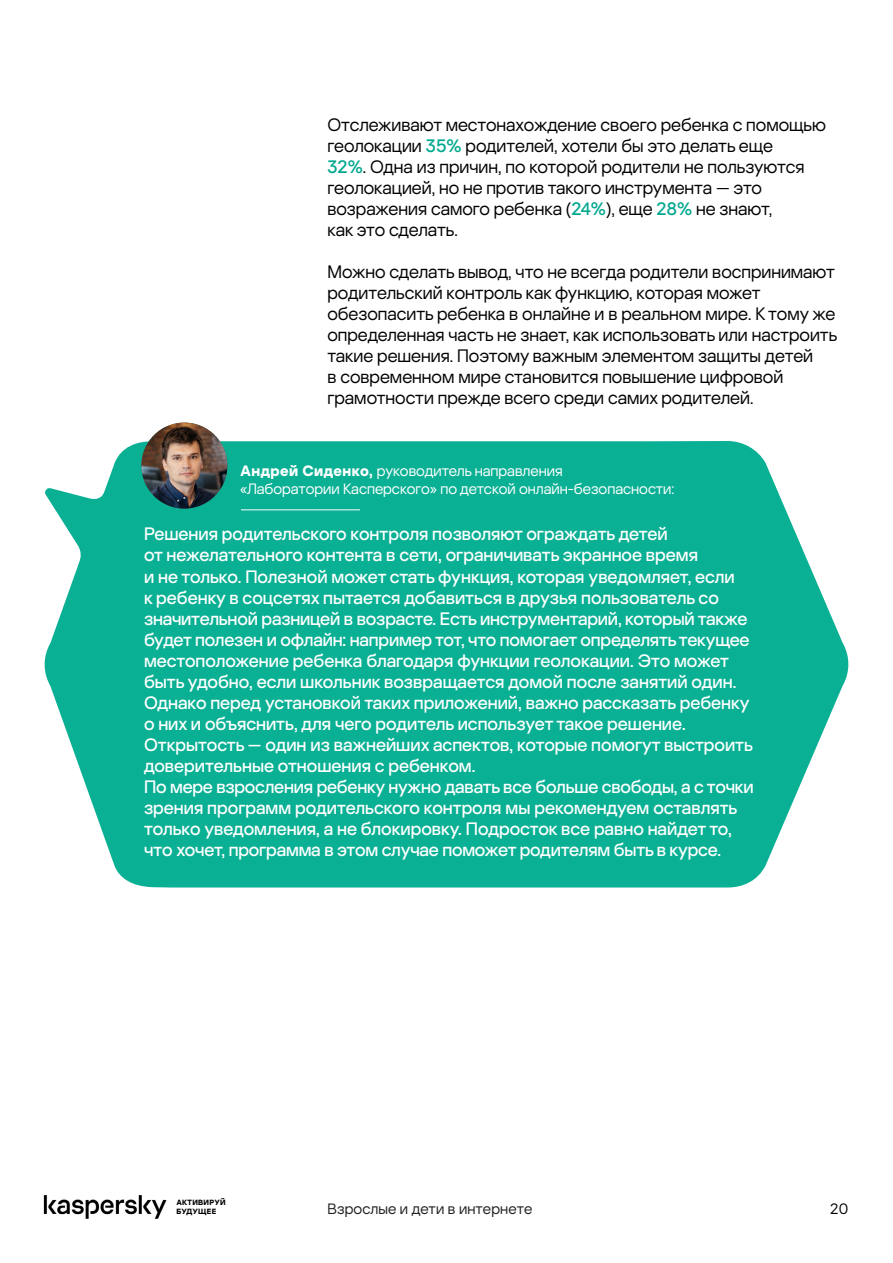
<style>
.page{position:relative;width:893px;height:1263px;background:#fff}
.page>*{position:absolute;margin:0;border:0;box-sizing:border-box;transform-origin:0 0}
.t1{font:500 18px/21px "Kaspersky Sans Display";color:#fff}
.t2{font:18px/21px "Kaspersky Sans Display";color:#000}
.t3{font:15px/18px "Kaspersky Sans Display";color:#fff}
.t4{font:15px "Kaspersky Sans Display";letter-spacing:.01em;color:#231f20}
.t5{font:15px "Kaspersky Sans Display";color:#000101}
.t6{font:700 7.5px/8.1px "Kaspersky Sans Display";letter-spacing:.04em;color:#000}
.s1{font-weight:500;color:#00a88f}
.s2{color:#000101}
.s3{font-weight:700}
</style>
<div class="page">
<img style="left:43px;top:1195px;width:124px;height:24px">
<svg style="left:44px;top:441px;width:805px;height:446px;fill:#0ab094"></svg>
<svg style="left:44px;top:484px;width:83px;height:107px"></svg>
<hr style="left:241px;top:509px;width:119px;height:1px;background:#fff">
<img style="left:141px;top:423px;width:86px;height:85px;border-radius:43px">
<p class="t2" style="left:327px;top:114px;width:500px">Отслеживают местонахождение своего ребенка с помощью геолокации <span class="s1">35%</span> родителей, хотели бы это делать еще<br><span class="s1">32%</span>. Одна из причин, по которой родители не пользуются геолокацией, но не против такого инструмента <span class="s2">—</span> это возражения самого ребенка (<span class="s1">24%</span>), еще <span class="s1">28%</span> не знают,<br>как это сделать.</p>
<p class="t2" style="left:327px;top:261px;width:511px">Можно сделать вывод, что не всегда родители воспринимают родительский контроль как функцию, которая может обезопасить ребенка в онлайне и в реальном мире. К тому же определенная часть не знает, как использовать или настроить такие решения. Поэтому важным элементом защиты детей<br>в современном мире становится повышение цифровой грамотности прежде всего среди самих родителей.</p>
<p class="t3" style="left:240px;top:462px;width:436px"><span class="s3">Андрей Сиденко,</span> руководитель направления<br>«Лаборатории Касперского» по детской онлайн-безопасности:</p>
<p class="t1" style="left:144px;top:524px;width:611px">Решения родительского контроля позволяют ограждать детей<br>от нежелательного контента в сети, ограничивать экранное время<br>и не только. Полезной может стать функция, которая уведомляет, если<br>к ребенку в соцсетях пытается добавиться в друзья пользователь со значительной разницей в возрасте. Есть инструментарий, который также будет полезен и офлайн: например тот, что помогает определять текущее местоположение ребенка благодаря функции геолокации. Это может быть удобно, если школьник возвращается домой после занятий один.<br>Однако перед установкой таких приложений, важно рассказать ребенку о них и объяснить, для чего родитель использует такое решение.<br>Открытость — один из важнейших аспектов, которые помогут выстроить доверительные отношения с ребенком.<br>По мере взросления ребенку нужно давать все больше свободы, а с точки зрения программ родительского контроля мы рекомендуем оставлять только уведомления, а не блокировку. Подросток все равно найдет то, что хочет, программа в этом случае поможет родителям быть в курсе.</p>
<p class="t6" style="left:176px;top:1199px;width:51px">АКТИВИРУЙ<br>БУДУЩЕЕ</p>
<p class="t5" style="left:830px;top:1200px;width:20px">20</p>
<p class="t4" style="left:327px;top:1200px;width:206px">Взрослые и дети в интернете</p>
</div>
